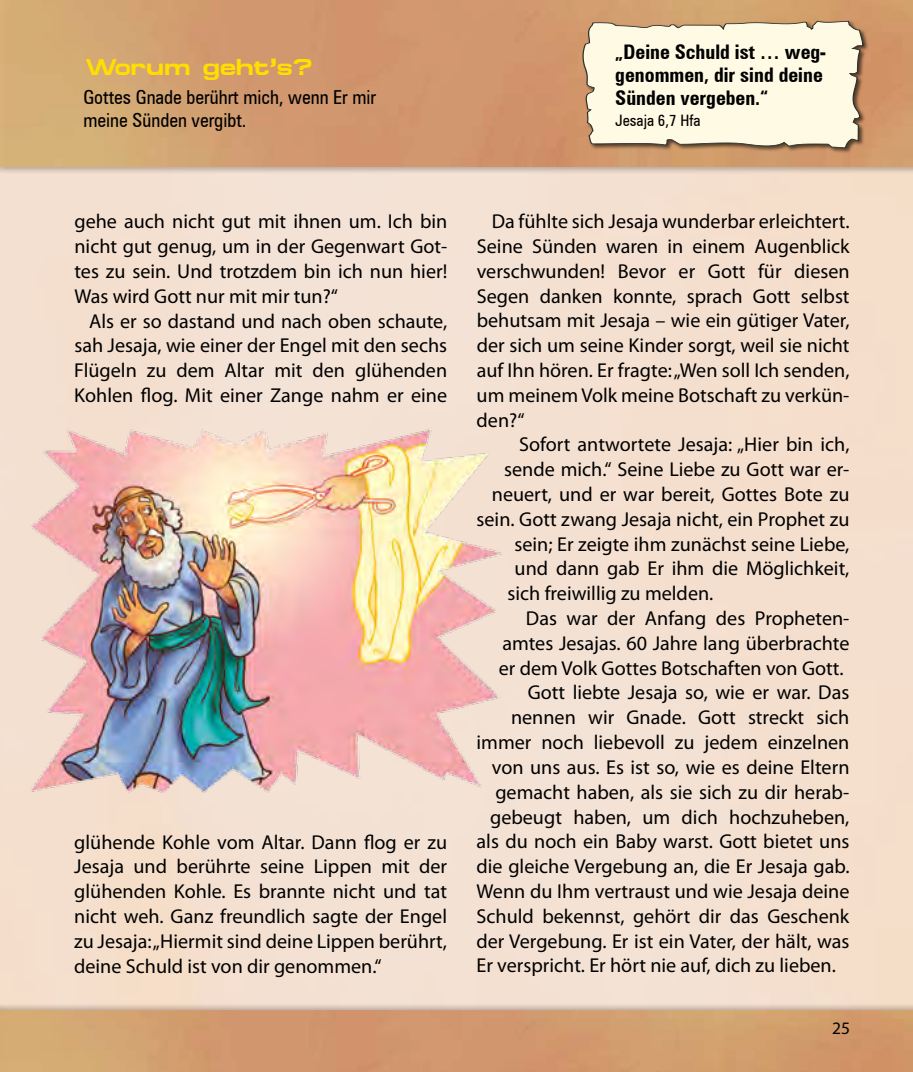
<style>
.page{position:relative;width:913px;height:1072px;background:#fff}
.page>*{position:absolute;margin:0;border:0;box-sizing:border-box;transform-origin:0 0}
.t1{font:700 22.75px "Micado";color:#ffde00}
.t2{font:20.12px/24.8px "Myriad Pro";color:#000;text-align:justify}
.t3{font:700 condensed 20.12px/22.8px "Zurich BT";color:#000}
.t4{font:condensed 19.25px/23.1px "Zurich BT";color:#000}
.t5{font:17.5px "Myriad Pro";color:#000}
.t6{font:condensed 15.75px "Zurich BT";color:#000}
</style>
<div class="page">
<div style="left:0;top:0;width:913px;height:174px;background:#000;opacity:.3"></div>
<img style="left:0;top:0;width:913px;height:167px">
<div style="left:0;top:1002px;width:913px;height:69px;background:#000;opacity:.3"></div>
<img style="left:0;top:1010px;width:913px;height:61px">
<div style="left:582px;top:20px;width:287px;height:134px;background:#000;opacity:.6"></div>
<svg style="left:582px;top:20px;width:281px;height:128px"></svg>
<img style="left:29px;top:427px;width:475px;height:367px">
<p class="t1" style="left:85px;top:54px;width:229px">Worum geht’s?</p>
<p class="t4" style="left:83px;top:85px;width:294px">Gottes Gnade berührt mich, wenn Er mir meine Sünden vergibt.</p>
<p class="t3" style="left:615px;top:41px;width:212px">„Deine Schuld ist … weg&shy;genommen, dir sind deine<br>Sünden vergeben.“</p>
<p class="t6" style="left:615px;top:111px;width:87px">Jesaja 6,7 Hfa</p>
<p class="t2" style="left:74px;top:209px;width:374px">gehe auch nicht gut mit ihnen um. Ich bin nicht gut genug, um in der Gegenwart Got&shy;tes zu sein. Und trotzdem bin ich nun hier!<br>Was wird Gott nur mit mir tun?“</p>
<p class="t2" style="left:74px;top:308px;width:374px;text-indent:15px">Als er so dastand und nach oben schaute, sah Jesaja, wie einer der Engel mit den sechs Flügeln zu dem Altar mit den glühenden Kohlen flog. Mit einer Zange nahm er eine</p>
<p class="t2" style="left:74px;top:829px;width:374px">glühende Kohle vom Altar. Dann flog er zu Jesaja und berührte seine Lippen mit der glühenden Kohle. Es brannte nicht und tat nicht weh. Ganz freundlich sagte der Engel zu Jesaja:„Hiermit sind deine Lippen berührt, deine Schuld ist von dir genommen.“</p>
<p class="t2" style="left:476px;top:209px;width:375px;text-indent:15px">Da fühlte sich Jesaja wunderbar erleichtert.<br>Seine Sünden waren in einem Augenblick verschwunden! Bevor er Gott für diesen Segen danken konnte, sprach Gott selbst behutsam mit Jesaja – wie ein gütiger Vater, der sich um seine Kinder sorgt, weil sie nicht auf Ihn hören. Er fragte:„Wen soll Ich senden, um meinem Volk meine Botschaft zu verkün&shy;den?“</p>
<p class="t2" style="left:519px;top:432px;width:332px">Sofort antwortete Jesaja: „Hier bin ich,</p>
<p class="t2" style="left:504px;top:457px;width:347px">sende mich.“ Seine Liebe zu Gott war er-</p>
<p class="t2" style="left:492px;top:481px;width:359px">neuert, und er war bereit, Gottes Bote zu</p>
<p class="t2" style="left:476px;top:506px;width:374px">sein. Gott zwang Jesaja nicht, ein Prophet zu</p>
<p class="t2" style="left:514px;top:531px;width:336px">sein; Er zeigte ihm zunächst seine Liebe,</p>
<p class="t2" style="left:514px;top:556px;width:336px">und dann gab Er ihm die Möglichkeit,</p>
<p class="t2" style="left:507px;top:580px;width:207px">sich freiwillig zu melden.</p>
<p class="t2" style="left:526px;top:605px;width:325px">Das war der Anfang des Propheten-</p>
<p class="t2" style="left:502px;top:630px;width:349px">amtes Jesajas. 60 Jahre lang überbrachte</p>
<p class="t2" style="left:499px;top:655px;width:346px">er dem Volk Gottes Botschaften von Gott.</p>
<p class="t2" style="left:528px;top:680px;width:323px">Gott liebte Jesaja so, wie er war. Das</p>
<p class="t2" style="left:511px;top:704px;width:340px">nennen wir Gnade. Gott streckt sich</p>
<p class="t2" style="left:476px;top:729px;width:374px">immer noch liebevoll zu jedem einzelnen</p>
<p class="t2" style="left:492px;top:754px;width:359px">von uns aus. Es ist so, wie es deine Eltern</p>
<p class="t2" style="left:495px;top:779px;width:355px">gemacht haben, als sie sich zu dir herab-</p>
<p class="t2" style="left:490px;top:804px;width:361px">gebeugt haben, um dich hochzuheben,</p>
<p class="t2" style="left:476px;top:828px;width:374px">als du noch ein Baby warst. Gott bietet uns</p>
<p class="t2" style="left:476px;top:853px;width:374px">die gleiche Vergebung an, die Er Jesaja gab.</p>
<p class="t2" style="left:476px;top:878px;width:374px">Wenn du Ihm vertraust und wie Jesaja deine</p>
<p class="t2" style="left:476px;top:903px;width:374px">Schuld bekennst, gehört dir das Geschenk</p>
<p class="t2" style="left:476px;top:928px;width:374px">der Vergebung. Er ist ein Vater, der hält, was</p>
<p class="t2" style="left:476px;top:952px;width:361px">Er verspricht. Er hört nie auf, dich zu lieben.</p>
<p class="t5" style="left:832px;top:1017px;width:19px">25</p>
</div>
